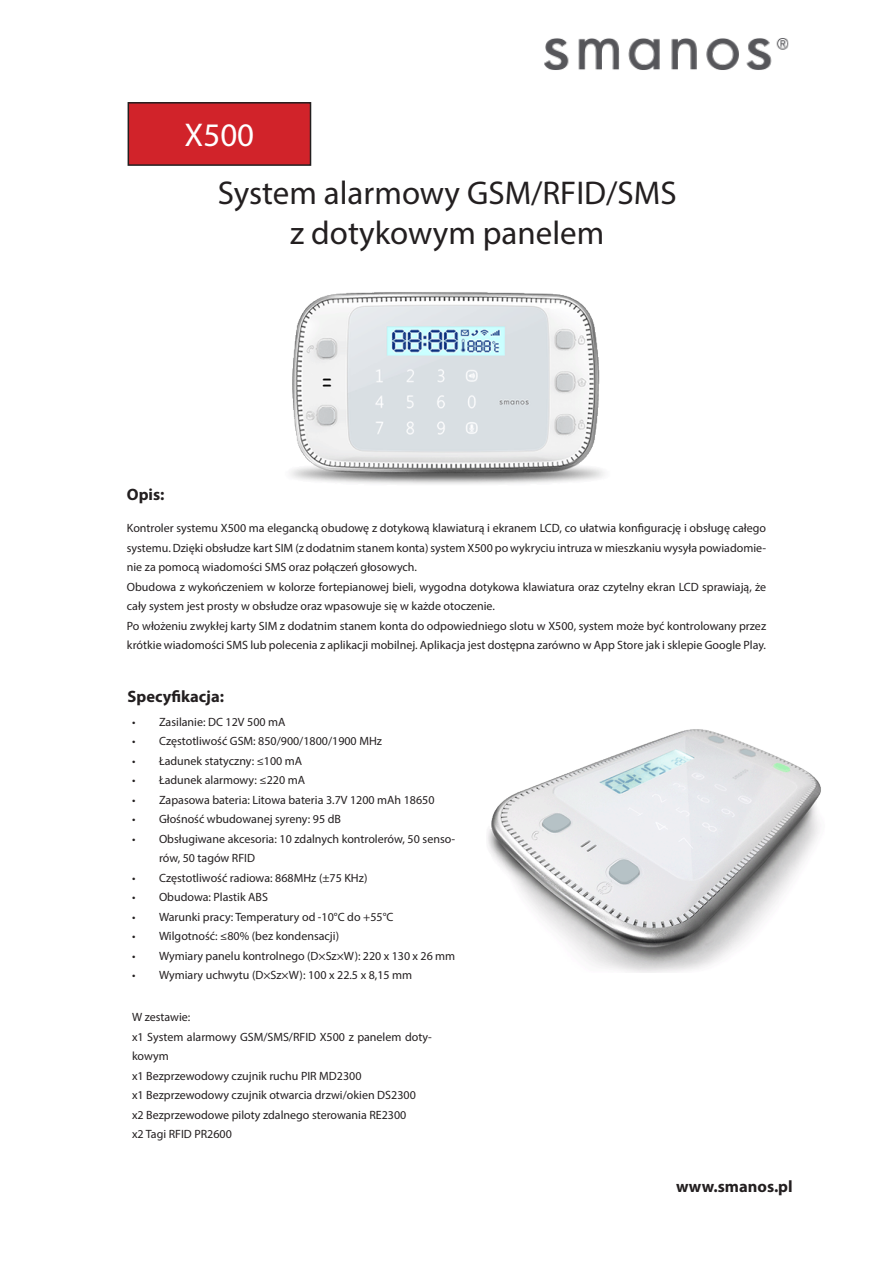
<style>
.page{position:relative;width:893px;height:1263px;background:#fff}
.page>*{position:absolute;margin:0;border:0;box-sizing:border-box;transform-origin:0 0}
.NAZWA_PRODUKTU{font:33px "Myriad Pro";color:#231f20}
.NAZWA_PRODUKTU-2{font:33px "Myriad Pro";color:#fff}
.NAGŁÓWEK{font:700 16.5px "Myriad Pro";color:#231f20}
.TEKST_DLA_KAMERY_IP6{font:12px/19.5px "Myriad Pro";color:#231f20}
</style>
<div class="page">
<div style="left:128px;top:103px;width:182px;height:62px;background:#d1232a"></div>
<div style="left:128px;top:102px;width:183px;height:64px;border:2px solid #231f20"></div>
<img style="left:290px;top:292px;width:314px;height:192px">
<img style="left:487px;top:729px;width:334px;height:244px">
<img style="left:544px;top:38px;width:245px;height:32px">
<p class="NAZWA_PRODUKTU-2" style="left:185px;top:115px;width:71px">X500</p>
<p class="NAZWA_PRODUKTU" style="left:218px;top:173px;width:460px">System alarmowy GSM/RFID/SMS</p>
<p class="NAZWA_PRODUKTU" style="left:290px;top:213px;width:316px">z dotykowym panelem</p>
<p class="NAGŁÓWEK" style="left:127px;top:484px;width:39px">Opis:</p>
<p class="TEKST_DLA_KAMERY_IP6" style="left:127px;top:518px;width:641px;text-align:justify">Kontroler systemu X500 ma elegancką obudowę z dotykową klawiaturą i ekranem LCD, co ułatwia konfigurację i obsługę całego systemu. Dzięki obsłudze kart SIM (z dodatnim stanem konta) system X500 po wykryciu intruza w mieszkaniu wysyła powiadomie&shy;nie za pomocą wiadomości SMS oraz połączeń głosowych.</p>
<p class="TEKST_DLA_KAMERY_IP6" style="left:127px;top:577px;width:641px">Obudowa z wykończeniem w kolorze fortepianowej bieli, wygodna dotykowa klawiatura oraz czytelny ekran LCD sprawiają, że cały system jest prosty w obsłudze oraz wpasowuje się w każde otoczenie.</p>
<p class="TEKST_DLA_KAMERY_IP6" style="left:127px;top:616px;width:641px">Po włożeniu zwykłej karty SIM z dodatnim stanem konta do odpowiedniego slotu w X500, system może być kontrolowany przez krótkie wiadomości SMS lub polecenia z aplikacji mobilnej. Aplikacja jest dostępna zarówno w App Store jak i sklepie Google Play.</p>
<p class="NAGŁÓWEK" style="left:128px;top:686px;width:98px">Specyfikacja:</p>
<p class="TEKST_DLA_KAMERY_IP6" style="left:132px;top:711px;width:155px">• Zasilanie: DC 12V 500 mA</p>
<p class="TEKST_DLA_KAMERY_IP6" style="left:132px;top:731px;width:252px">• Częstotliwość GSM: 850/900/1800/1900 MHz</p>
<p class="TEKST_DLA_KAMERY_IP6" style="left:132px;top:750px;width:172px">• Ładunek statyczny: ≤100 mA</p>
<p class="TEKST_DLA_KAMERY_IP6" style="left:132px;top:770px;width:175px">• Ładunek alarmowy: ≤220 mA</p>
<p class="TEKST_DLA_KAMERY_IP6" style="left:132px;top:789px;width:304px">• Zapasowa bateria: Litowa bateria 3.7V 1200 mAh 18650</p>
<p class="TEKST_DLA_KAMERY_IP6" style="left:132px;top:809px;width:210px">• Głośność wbudowanej syreny: 95 dB</p>
<p class="TEKST_DLA_KAMERY_IP6" style="left:159px;top:828px;width:298px;text-indent:-27px">• Obsługiwane akcesoria: 10 zdalnych kontrolerów, 50 senso&shy;rów, 50 tagów RFID</p>
<p class="TEKST_DLA_KAMERY_IP6" style="left:132px;top:867px;width:237px">• Częstotliwość radiowa: 868MHz (±75 KHz)</p>
<p class="TEKST_DLA_KAMERY_IP6" style="left:132px;top:887px;width:137px">• Obudowa: Plastik ABS</p>
<p class="TEKST_DLA_KAMERY_IP6" style="left:132px;top:906px;width:263px">• Warunki pracy: Temperatury od -10°C do +55°C</p>
<p class="TEKST_DLA_KAMERY_IP6" style="left:132px;top:926px;width:209px">• Wilgotność: ≤80% (bez kondensacji)</p>
<p class="TEKST_DLA_KAMERY_IP6" style="left:132px;top:945px;width:325px">• Wymiary panelu kontrolnego (D×Sz×W): 220 x 130 x 26 mm</p>
<p class="TEKST_DLA_KAMERY_IP6" style="left:132px;top:965px;width:282px">• Wymiary uchwytu (D×Sz×W): 100 x 22.5 x 8,15 mm</p>
<p class="TEKST_DLA_KAMERY_IP6" style="left:132px;top:1007px;width:60px">W zestawie:</p>
<p class="TEKST_DLA_KAMERY_IP6" style="left:132px;top:1027px;width:301px">x1 System alarmowy GSM/SMS/RFID X500 z panelem doty&shy;kowym</p>
<p class="TEKST_DLA_KAMERY_IP6" style="left:132px;top:1066px;width:231px">x1 Bezprzewodowy czujnik ruchu PIR MD2300</p>
<p class="TEKST_DLA_KAMERY_IP6" style="left:132px;top:1085px;width:285px">x1 Bezprzewodowy czujnik otwarcia drzwi/okien DS2300</p>
<p class="TEKST_DLA_KAMERY_IP6" style="left:132px;top:1105px;width:276px">x2 Bezprzewodowe piloty zdalnego sterowania RE2300</p>
<p class="TEKST_DLA_KAMERY_IP6" style="left:132px;top:1124px;width:101px">x2 Tagi RFID PR2600</p>
<p class="NAGŁÓWEK" style="left:676px;top:1176px;width:118px">www.smanos.pl</p>
</div>
